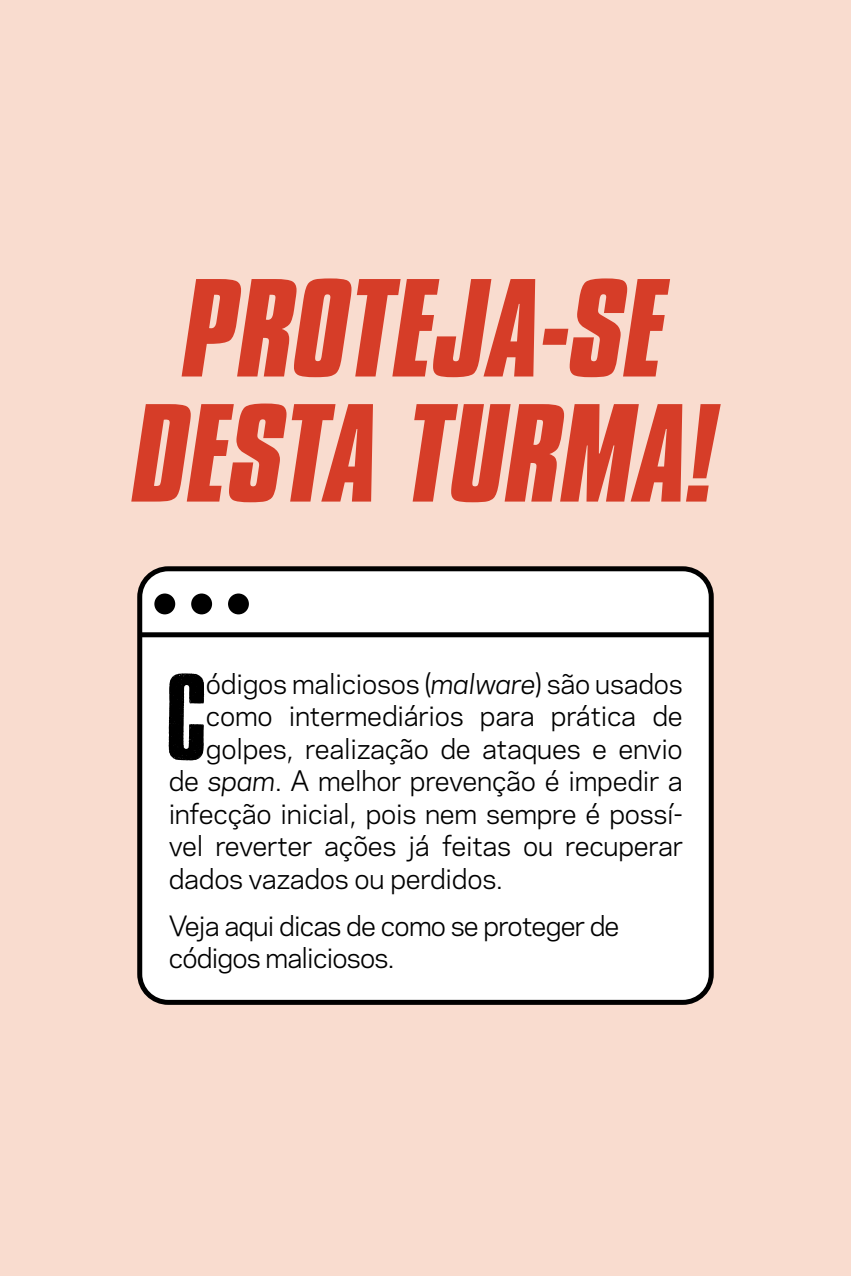
<style>
.page{position:relative;width:851px;height:1276px;background:#fff}
.page>*{position:absolute;margin:0;border:0;box-sizing:border-box;transform-origin:0 0}
.t1{font:italic 700 120px/125px "Compacta BT";color:#d63d28;text-align:center}
.t2{font:103.25px "Cross Town";color:#000}
.t3{font:26.25px "Galaxie Polaris";letter-spacing:-.01em;color:#000}
.t4{font:26.25px/32.5px "Galaxie Polaris";letter-spacing:-.03em;color:#000}
.s1{font-style:italic}
</style>
<div class="page">
<div style="left:0;top:0;width:850px;height:1276px;background:#f9dccf"></div>
<div style="left:140px;top:569px;width:571px;height:433px;background:#fff;border-radius:28px"></div>
<div style="left:137px;top:566px;width:576px;height:439px;border:5px solid #000;border-radius:28px"></div>
<div style="left:141px;top:632px;width:569px;height:5px;background:#000"></div>
<div style="left:154px;top:593px;width:21px;height:21px;background:#000;border-radius:50%"></div>
<div style="left:191px;top:593px;width:21px;height:21px;background:#000;border-radius:50%"></div>
<div style="left:228px;top:593px;width:21px;height:21px;background:#000;border-radius:50%"></div>
<h1 class="t1" style="left:134px;top:268px;width:584px">PROTEJA-SE<br>DESTA TURMA!</h1>
<h2 class="t2" style="left:169px;top:671px;width:39px">C</h2>
<p class="t3" style="left:206px;top:664px;width:478px">ódigos maliciosos (<span class="s1">malware</span>) são usados</p>
<p class="t3" style="left:206px;top:696px;width:478px">como intermediários para prática de</p>
<p class="t3" style="left:206px;top:729px;width:478px">golpes, realização de ataques e envio</p>
<p class="t3" style="left:169px;top:761px;width:515px">de <span class="s1">spam</span>. A melhor prevenção é impedir a</p>
<p class="t3" style="left:169px;top:794px;width:515px">infecção inicial, pois nem sempre é possí-</p>
<p class="t3" style="left:169px;top:826px;width:516px">vel reverter ações já feitas ou recuperar</p>
<p class="t3" style="left:169px;top:859px;width:336px">dados vazados ou perdidos.</p>
<p class="t4" style="left:169px;top:908px;width:452px">Veja aqui dicas de como se proteger de códigos maliciosos.</p>
</div>
